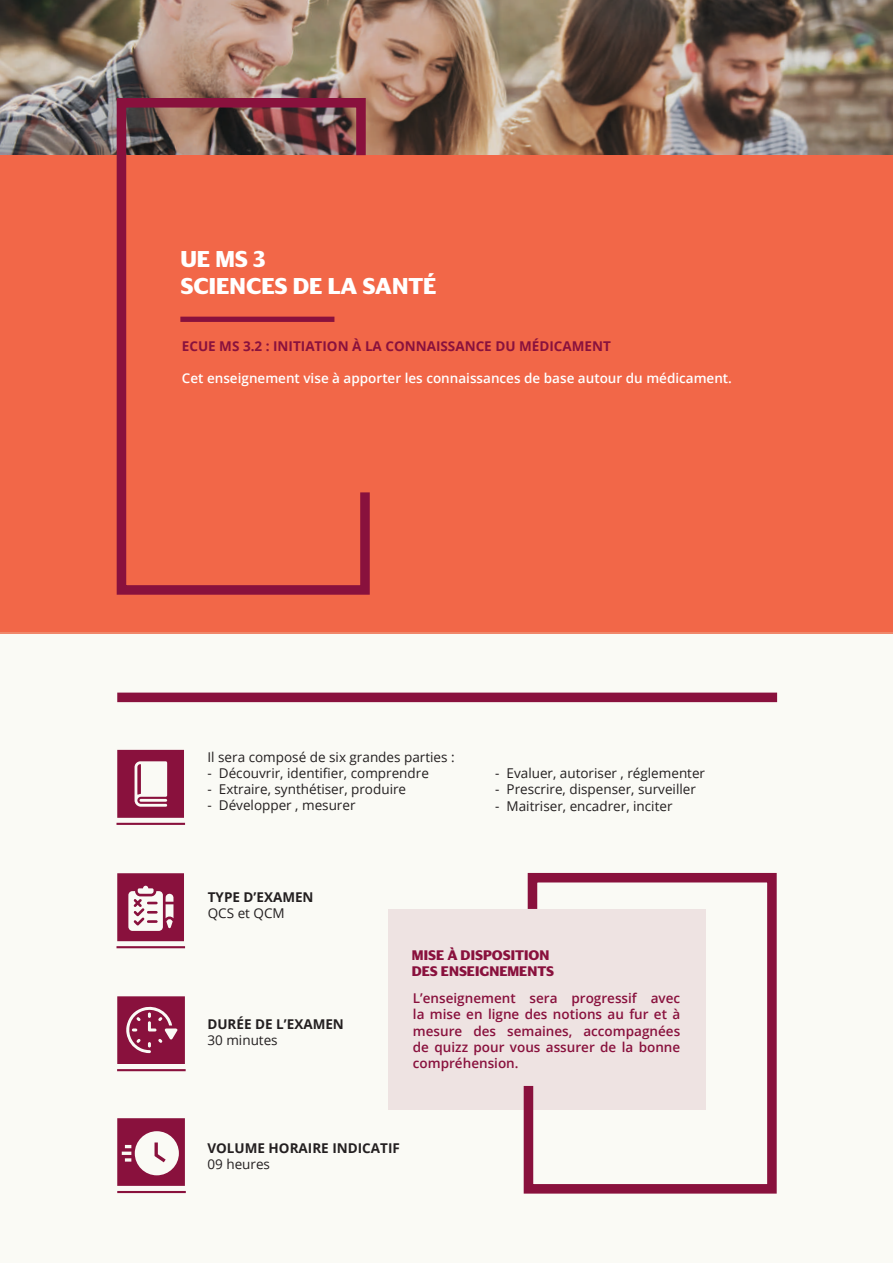
<style>
.page{position:relative;width:893px;height:1263px;background:#fff}
.page>*{position:absolute;margin:0;border:0;box-sizing:border-box;transform-origin:0 0}
.t1{font:700 22.2px/26.7px "Darby Sans Universite Paris";color:#fff}
.t2{font:13.5px "Open Sans";color:#231f20}
.t3{font:600 13.5px/16.2px "Open Sans";color:#89113d;text-align:justify}
.t4{font:600 13.5px "Open Sans";color:#fff}
.t5{font:700 13.5px "Open Sans";color:#231f20}
.t6{font:700 13.5px "Open Sans";color:#89113d}
.t7{font:700 13.5px/16.2px "Darby Sans Universite Paris";color:#89113d}
</style>
<div class="page">
<img style="left:0;top:0;width:893px;height:155px">
<div style="left:0;top:155px;width:893px;height:479px;background:#f26748"></div>
<svg style="left:112px;top:93px;width:262px;height:502px"></svg>
<div style="left:180px;top:317px;width:154px;height:5px;background:#89113d"></div>
<div style="left:0;top:632px;width:893px;height:631px;background:#fafaf5"></div>
<div style="left:117px;top:693px;width:660px;height:9px;background:#89113d"></div>
<hr style="left:116px;top:823px;width:69px;height:2px;background:#89113d">
<hr style="left:116px;top:946px;width:69px;height:2px;background:#89113d">
<hr style="left:117px;top:1191px;width:69px;height:2px;background:#89113d">
<hr style="left:117px;top:1069px;width:69px;height:2px;background:#89113d">
<svg style="left:117px;top:1118px;width:68px;height:68px"></svg>
<svg style="left:117px;top:996px;width:68px;height:68px;background:#962d53"></svg>
<div style="left:388px;top:909px;width:318px;height:201px;background:#eee3e2"></div>
<svg style="left:523px;top:872px;width:254px;height:322px"></svg>
<svg style="left:117px;top:750px;width:67px;height:68px"></svg>
<svg style="left:117px;top:873px;width:67px;height:68px"></svg>
<h1 class="t1" style="left:180px;top:245px;width:258px">UE MS 3<br>SCIENCES DE LA SANTÉ</h1>
<p class="t6" style="left:182px;top:337px;width:430px">ECUE MS 3.2 : INITIATION À LA CONNAISSANCE DU MÉDICAMENT</p>
<p class="t4" style="left:182px;top:369px;width:552px">Cet enseignement vise à apporter les connaissances de base autour du médicament.</p>
<p class="t2" style="left:207px;top:748px;width:249px">Il sera composé de six grandes parties :</p>
<p class="t2" style="left:207px;top:764px;width:223px">- Découvrir, identifier, comprendre</p>
<p class="t2" style="left:207px;top:780px;width:200px">- Extraire, synthétiser, produire</p>
<p class="t2" style="left:207px;top:796px;width:150px">- Développer , mesurer</p>
<p class="t5" style="left:208px;top:888px;width:107px">TYPE D’EXAMEN</p>
<p class="t2" style="left:208px;top:904px;width:79px">QCS et QCM</p>
<p class="t2" style="left:495px;top:764px;width:211px">- Evaluer, autoriser , réglementer</p>
<p class="t2" style="left:495px;top:780px;width:202px">- Prescrire, dispenser, surveiller</p>
<p class="t2" style="left:495px;top:796px;width:179px">- Maitriser, encadrer, inciter</p>
<p class="t5" style="left:207px;top:1014px;width:138px">DURÉE DE L’EXAMEN</p>
<p class="t2" style="left:207px;top:1031px;width:72px">30 minutes</p>
<p class="t7" style="left:412px;top:946px;width:144px">MISE À DISPOSITION<br>DES ENSEIGNEMENTS</p>
<p class="t3" style="left:413px;top:990px;width:269px">L’enseignement sera progressif avec la mise en ligne des notions au fur et à mesure des semaines, accompagnées de quizz pour vous assurer de la bonne compréhension.</p>
<p class="t5" style="left:207px;top:1138px;width:194px">VOLUME HORAIRE INDICATIF</p>
<p class="t2" style="left:207px;top:1155px;width:64px">09 heures</p>
</div>
